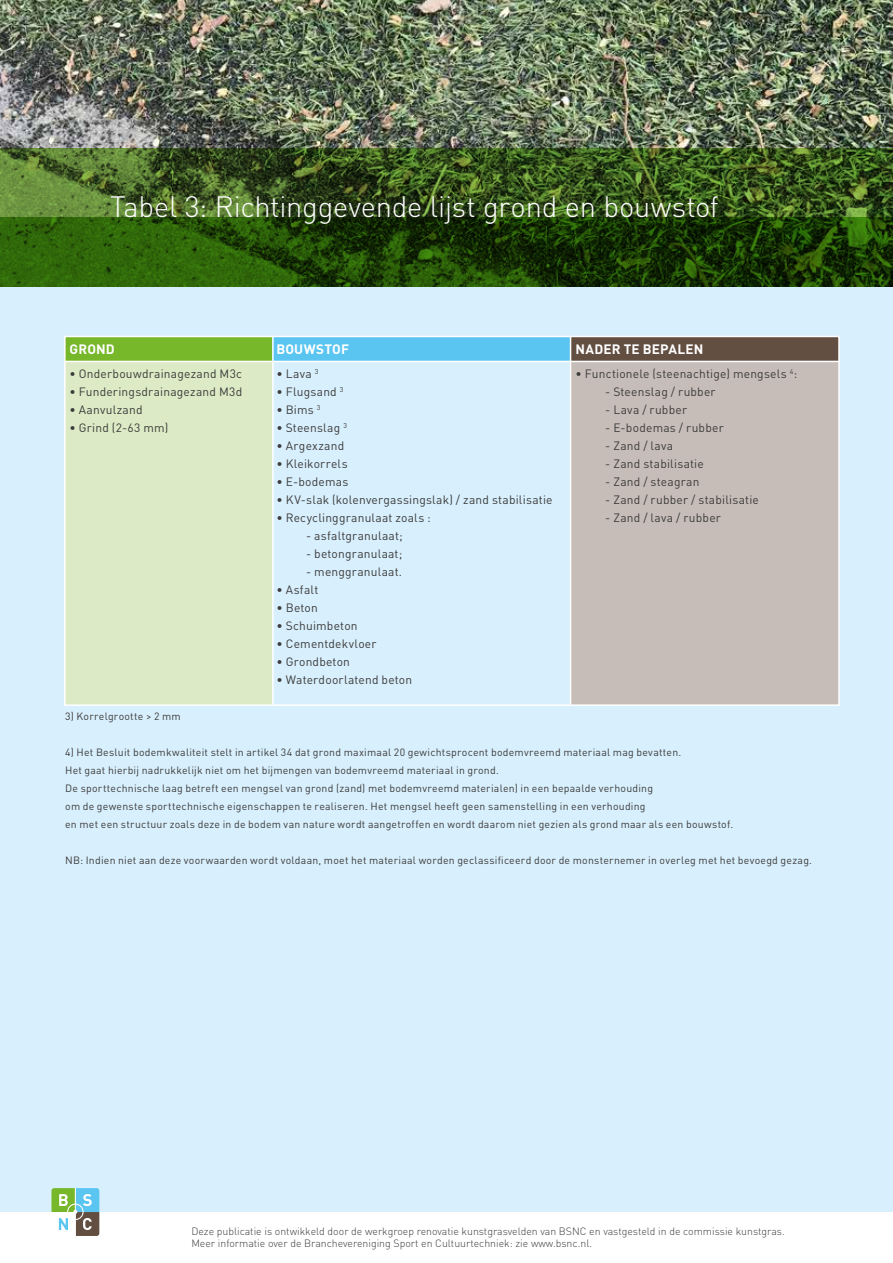
<style>
.page{position:relative;width:893px;height:1263px;background:#fff}
.page>*{position:absolute;margin:0;border:0;box-sizing:border-box;transform-origin:0 0}
.t1{font:300 29.1px "DIN";letter-spacing:-.01em;color:#fff}
.t2{font:700 13.5px "DIN";letter-spacing:.01em;color:#fff}
.t3{font:12px "DIN";letter-spacing:.015em;color:#3c3c3b}
.t4{font:10.5px/18px "DIN";letter-spacing:.02em;color:#3c3c3b}
.t5{font:300 10.5px/12.6px "DIN";color:#3c3c3b}
</style>
<div class="page">
<img style="left:0;top:0;width:893px;height:149px">
<div style="left:0;top:287px;width:893px;height:925px;background:#d8effd"></div>
<svg style="left:0;top:149px;width:893px;height:69px;background:#3f5b22"></svg>
<svg style="left:0;top:218px;width:893px;height:69px;background:#204606"></svg>
<svg style="left:51px;top:1188px;width:48px;height:48px"></svg>
<div style="left:65px;top:336px;width:207px;height:25px;background:#76b82a"></div>
<div style="left:272px;top:336px;width:299px;height:25px;background:#5bc5f2"></div>
<div style="left:571px;top:336px;width:268px;height:25px;background:#634e42"></div>
<div style="left:65px;top:361px;width:207px;height:343px;background:#dceac5"></div>
<div style="left:571px;top:361px;width:268px;height:343px;background:#c7bdb8"></div>
<hr style="left:65px;top:361px;width:774px;height:1px;background:#fff">
<hr style="left:272px;top:336px;width:2px;height:368px;background:#fff">
<hr style="left:570px;top:336px;width:1px;height:368px;background:#fff">
<div style="left:64px;top:336px;width:776px;height:370px;border:2px solid #fff"></div>
<h1 class="t1" style="left:110px;top:188px;width:610px">Tabel 3: Richtinggevende lijst grond en bouwstof</h1>
<p class="t2" style="left:69px;top:341px;width:47px">GROND</p>
<p class="t2" style="left:276px;top:341px;width:74px">BOUWSTOF</p>
<p class="t2" style="left:575px;top:341px;width:129px">NADER TE BEPALEN</p>
<p class="t3" style="left:69px;top:366px;width:174px">• Onderbouwdrainagezand M3c</p>
<p class="t3" style="left:69px;top:384px;width:174px">• Funderingsdrainagezand M3d</p>
<p class="t3" style="left:69px;top:402px;width:75px">• Aanvulzand</p>
<p class="t3" style="left:69px;top:420px;width:100px">• Grind (2-63 mm)</p>
<p class="t3" style="left:575px;top:366px;width:223px">• Functionele (steenachtige) mengsels <sup>4</sup>:</p>
<p class="t3" style="left:605px;top:384px;width:112px">- Steenslag / rubber</p>
<p class="t3" style="left:605px;top:402px;width:83px">- Lava / rubber</p>
<p class="t3" style="left:605px;top:420px;width:120px">- E-bodemas / rubber</p>
<p class="t3" style="left:605px;top:438px;width:69px">- Zand / lava</p>
<p class="t3" style="left:605px;top:456px;width:100px">- Zand stabilisatie</p>
<p class="t3" style="left:605px;top:474px;width:96px">- Zand / steagran</p>
<p class="t3" style="left:605px;top:492px;width:155px">- Zand / rubber / stabilisatie</p>
<p class="t3" style="left:605px;top:510px;width:117px">- Zand / lava / rubber</p>
<p class="t3" style="left:276px;top:366px;width:44px">• Lava <sup>3</sup></p>
<p class="t3" style="left:276px;top:384px;width:69px">• Flugsand <sup>3</sup></p>
<p class="t3" style="left:276px;top:402px;width:46px">• Bims <sup>3</sup></p>
<p class="t3" style="left:276px;top:420px;width:72px">• Steenslag <sup>3</sup></p>
<p class="t3" style="left:276px;top:438px;width:69px">• Argexzand</p>
<p class="t3" style="left:276px;top:456px;width:73px">• Kleikorrels</p>
<p class="t3" style="left:276px;top:474px;width:73px">• E-bodemas</p>
<p class="t3" style="left:276px;top:492px;width:278px">• KV-slak (kolenvergassingslak) / zand stabilisatie</p>
<p class="t3" style="left:276px;top:510px;width:156px">• Recyclinggranulaat zoals :</p>
<p class="t3" style="left:306px;top:528px;width:98px">- asfaltgranulaat;</p>
<p class="t3" style="left:306px;top:546px;width:98px">- betongranulaat;</p>
<p class="t3" style="left:306px;top:564px;width:98px">- menggranulaat.</p>
<p class="t3" style="left:276px;top:582px;width:43px">• Asfalt</p>
<p class="t3" style="left:276px;top:600px;width:43px">• Beton</p>
<p class="t3" style="left:276px;top:618px;width:83px">• Schuimbeton</p>
<p class="t3" style="left:276px;top:636px;width:102px">• Cementdekvloer</p>
<p class="t3" style="left:276px;top:654px;width:75px">• Grondbeton</p>
<p class="t3" style="left:276px;top:672px;width:137px">• Waterdoorlatend beton</p>
<p class="t4" style="left:65px;top:707px;width:117px">3) Korrelgrootte &gt; 2 mm</p>
<p class="t4" style="left:65px;top:743px;width:669px">4) Het Besluit bodemkwaliteit stelt in artikel 34 dat grond maximaal 20 gewichtsprocent bodemvreemd materiaal mag bevatten.<br>Het gaat hierbij nadrukkelijk niet om het bijmengen van bodemvreemd materiaal in grond.<br>De sporttechnische laag betreft een mengsel van grond (zand) met bodemvreemd materialen) in een bepaalde verhouding<br>om de gewenste sporttechnische eigenschappen te realiseren. Het mengsel heeft geen samenstelling in een verhouding<br>en met een structuur zoals deze in de bodem van nature wordt aangetroffen en wordt daarom niet gezien als grond maar als een bouwstof.</p>
<p class="t4" style="left:65px;top:851px;width:748px">NB: Indien niet aan deze voorwaarden wordt voldaan, moet het materiaal worden geclassificeerd door de monsternemer in overleg met het bevoegd gezag.</p>
<p class="t5" style="left:191px;top:1225px;width:595px">Deze publicatie is ontwikkeld door de werkgroep renovatie kunstgrasvelden van BSNC en vastgesteld in de commissie kunstgras.<br>Meer informatie over de Branchevereniging Sport en Cultuurtechniek: zie www.bsnc.nl.</p>
</div>
